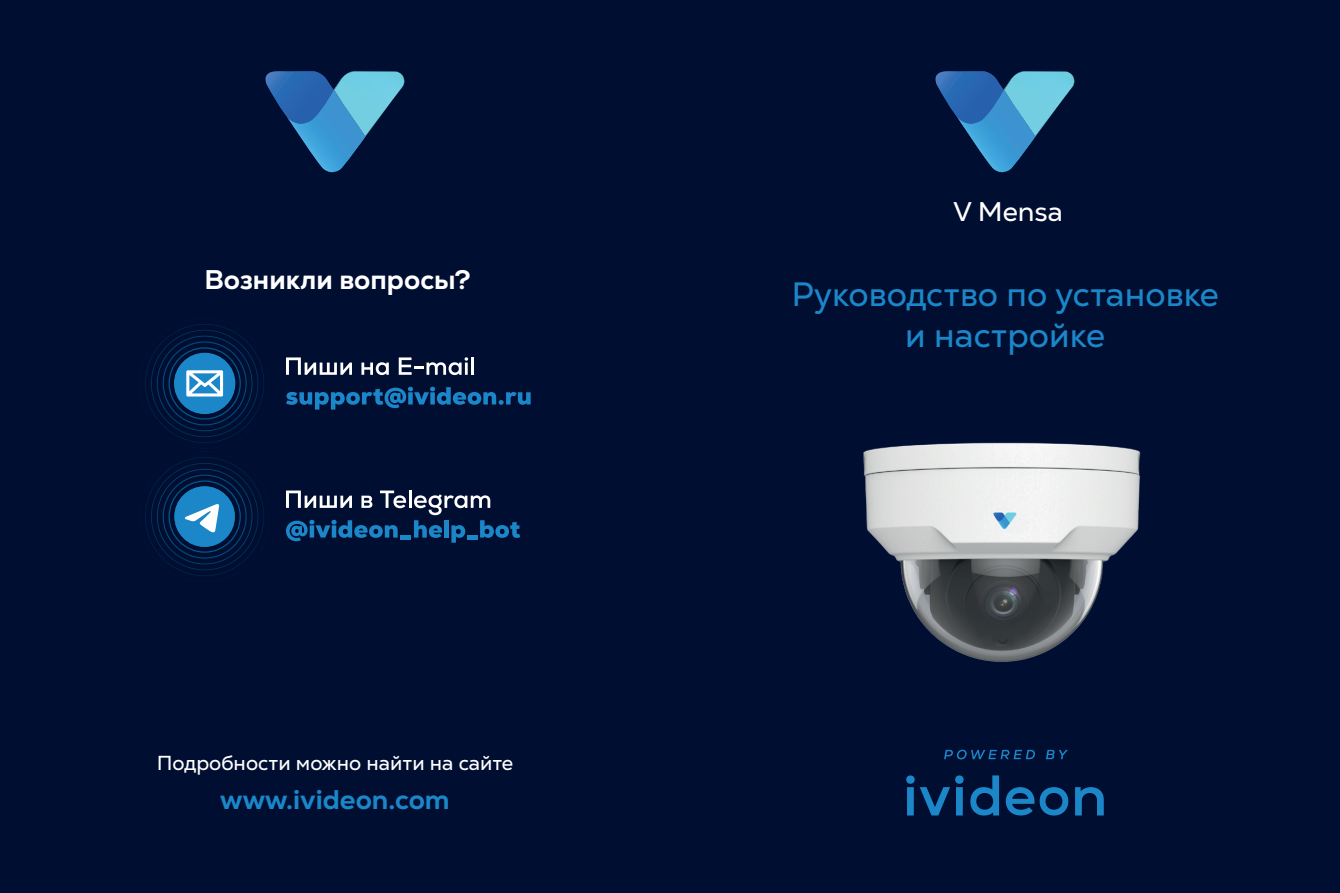
<style>
.page{position:relative;width:1340px;height:893px;background:#fff}
.page>*{position:absolute;margin:0;border:0;box-sizing:border-box;transform-origin:0 0}
.t1{font:33.75px/40.5px "Nexa Text";color:#1b87c9;text-align:center}
.t2{font:800 27px "Nexa";color:#fff}
.t3{font:800 27px "Nexa";color:#1b87c9}
.t4{font:27px "Nexa Text";color:#fff}
.t5{font:20.25px "Nexa Text";color:#fff}
</style>
<div class="page">
<div style="left:0;top:0;width:1339px;height:893px;background:#000e31"></div>
<svg style="left:906px;top:775px;width:57px;height:40px"></svg>
<svg style="left:970px;top:775px;width:29px;height:40px"></svg>
<svg style="left:1005px;top:787px;width:63px;height:28px"></svg>
<svg style="left:1075px;top:787px;width:28px;height:28px"></svg>
<svg style="left:944px;top:750px;width:123px;height:9px"></svg>
<svg style="left:286px;top:357px;width:66px;height:18px"></svg>
<svg style="left:361px;top:362px;width:28px;height:13px"></svg>
<svg style="left:399px;top:357px;width:69px;height:18px"></svg>
<hr style="left:471px;top:357px;width:3px;height:18px;background:#fff">
<svg style="left:286px;top:387px;width:244px;height:23px"></svg>
<svg style="left:286px;top:491px;width:66px;height:17px"></svg>
<svg style="left:361px;top:496px;width:11px;height:12px"></svg>
<svg style="left:380px;top:491px;width:26px;height:17px"></svg>
<hr style="left:408px;top:491px;width:3px;height:17px;background:#fff">
<svg style="left:286px;top:520px;width:111px;height:21px"></svg>
<div style="left:400px;top:535px;width:11px;height:5px;background:#1b87c9"></div>
<svg style="left:414px;top:494px;width:106px;height:49px"></svg>
<svg style="left:145px;top:324px;width:119px;height:252px"></svg>
<svg style="left:291px;top:89px;width:75px;height:83px"></svg>
<img style="left:265px;top:71px;width:68px;height:52px">
<img style="left:334px;top:71px;width:70px;height:65px">
<img style="left:344px;top:105px;width:21px;height:32px">
<svg style="left:961px;top:89px;width:75px;height:83px"></svg>
<img style="left:935px;top:71px;width:68px;height:52px">
<img style="left:1004px;top:71px;width:70px;height:65px">
<img style="left:1013px;top:105px;width:22px;height:32px">
<img style="left:863px;top:442px;width:278px;height:220px">
<p class="t2" style="left:204px;top:263px;width:268px">Возникли вопросы?</p>
<p class="t5" style="left:157px;top:750px;width:358px">Подробности можно найти на сайте</p>
<p class="t3" style="left:220px;top:782px;width:231px">www.ivideon.com</p>
<p class="t4" style="left:953px;top:194px;width:111px">V Mensa</p>
<p class="t1" style="left:791px;top:274px;width:429px">Руководство по установке и настройке</p>
</div>
